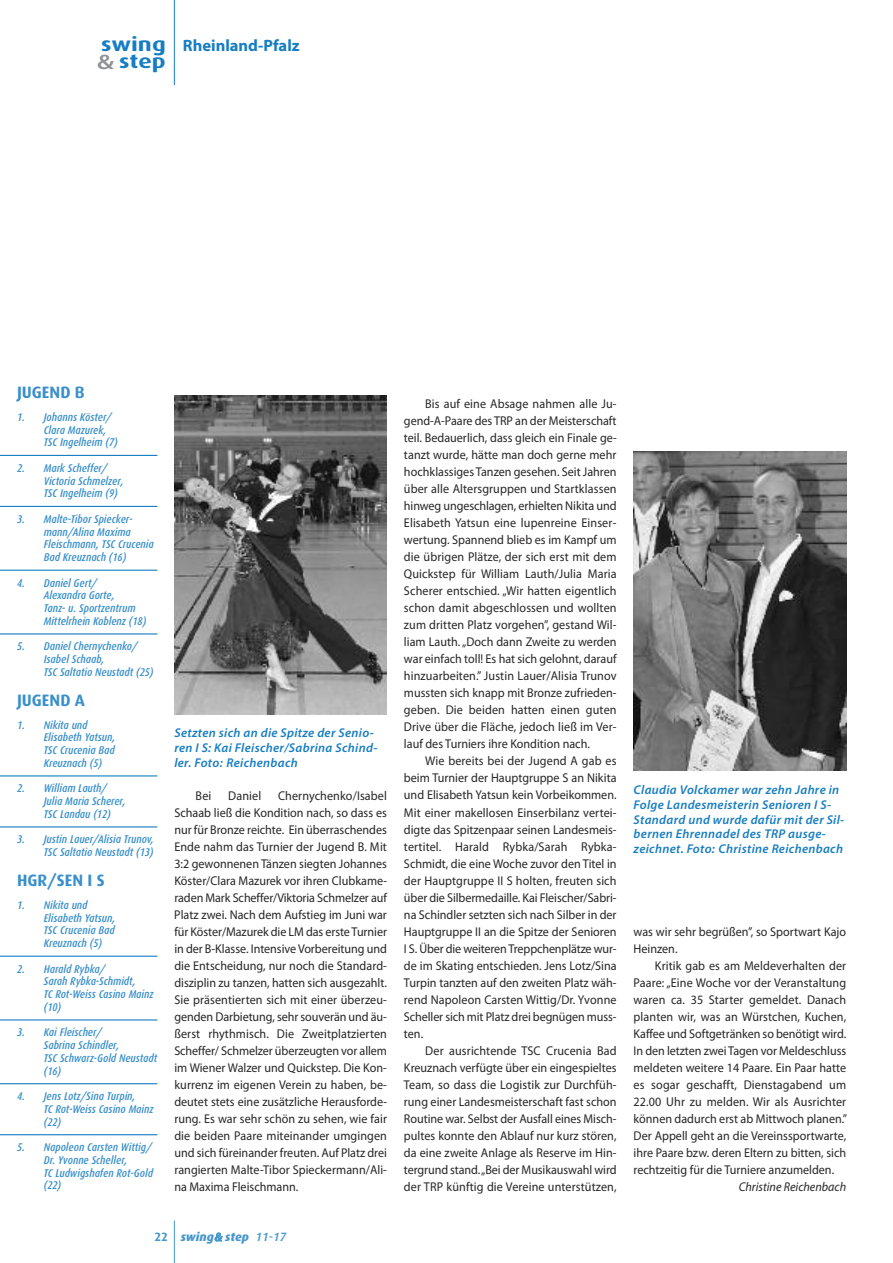
<style>
.page{position:relative;width:893px;height:1263px;background:#fff}
.page>*{position:absolute;margin:0;border:0;box-sizing:border-box;transform-origin:0 0}
.t1{font:700 19.5px/16.5px "Dax";color:#177dc2;scale:1.25 1}
.t2{font:700 16.5px "Dax";color:#3a90cb}
.t3{font:700 16.5px "Myriad Pro";color:#177dc2}
.t4{font:12.75px/17px "Myriad Pro";color:#272526;text-align:justify;scale:.95 1}
.t5{font:italic 600 12.75px/14.9px "Myriad Pro";letter-spacing:.025em;color:#177dc2}
.t6{font:italic 12.75px "Myriad Pro";color:#272526;scale:.95 1}
.t7{font:italic 800 12px "Dax";color:#4697ce}
.t8{font:italic 500 11.25px/12.8px "Dax Condensed";color:#3a90cb}
.s1{font-family:"Myriad Pro";font-weight:600;font-size:21px;color:#909295}
.s2{font-weight:700;font-style:normal}
.s3{font-family:"Myriad Pro";font-weight:600}
.s4{font-weight:500}
</style>
<div class="page">
<hr style="left:174px;top:1220px;width:1px;height:43px;background:#4697ce">
<hr style="left:174px;top:0;width:1px;height:85px;background:#177dc2">
<hr style="left:0;top:455px;width:157px;height:1px;background:#177dc2">
<hr style="left:0;top:506px;width:157px;height:1px;background:#177dc2">
<hr style="left:0;top:570px;width:157px;height:1px;background:#177dc2">
<hr style="left:0;top:633px;width:157px;height:1px;background:#177dc2">
<hr style="left:0;top:775px;width:157px;height:1px;background:#177dc2">
<hr style="left:0;top:826px;width:157px;height:1px;background:#177dc2">
<hr style="left:0;top:956px;width:157px;height:1px;background:#177dc2">
<hr style="left:0;top:1019px;width:157px;height:1px;background:#177dc2">
<hr style="left:0;top:1083px;width:157px;height:1px;background:#177dc2">
<hr style="left:0;top:1134px;width:157px;height:1px;background:#177dc2">
<img style="left:174px;top:395px;width:213px;height:319px">
<img style="left:634px;top:452px;width:212px;height:318px">
<h1 class="t1" style="left:97px;top:36px;width:57px">swing <span class="s1">&amp;</span> step</h1>
<p class="t3" style="left:183px;top:39px;width:118px">Rheinland-Pfalz</p>
<p class="t2" style="left:17px;top:383px;width:69px">JUGEND B</p>
<p class="t8" style="left:44px;top:411px;width:75px;text-indent:-27px">1. Johanns Köster/<br>Clara Mazurek,<br>TSC Ingelheim (7)</p>
<p class="t8" style="left:44px;top:462px;width:81px;text-indent:-27px">2. Mark Scheffer/<br>Victoria Schmelzer,<br>TSC Ingelheim (9)</p>
<p class="t8" style="left:44px;top:513px;width:112px;text-indent:-27px">3. Malte-Tibor Spiecker&shy;mann/Alina Maxima<br>Fleischmann, TSC Crucenia<br>Bad Kreuznach (16)</p>
<p class="t8" style="left:44px;top:576px;width:104px;text-indent:-27px">4. Daniel Gert/<br>Alexandra Gorte,<br>Tanz- u. Sportzentrum<br>Mittelrhein Koblenz (18)</p>
<p class="t8" style="left:44px;top:640px;width:111px;text-indent:-27px">5. Daniel Chernychenko/<br>Isabel Schaab,<br>TSC Saltatio Neustadt (25)</p>
<p class="t2" style="left:17px;top:691px;width:70px">JUGEND A</p>
<p class="t8" style="left:44px;top:718px;width:73px;text-indent:-27px">1. Nikita und<br>Elisabeth Yatsun,<br>TSC Crucenia Bad<br>Kreuznach (5)</p>
<p class="t8" style="left:44px;top:782px;width:84px;text-indent:-27px">2. William Lauth/<br>Julia Maria Scherer,<br>TSC Landau (12)</p>
<p class="t8" style="left:17px;top:833px;width:138px;text-align:right">3. Justin Lauer/Alisia Trunov,<br>TSC Saltatio Neustadt (13)</p>
<p class="t2" style="left:17px;top:871px;width:89px">HGR/SEN I S</p>
<p class="t8" style="left:44px;top:899px;width:73px;text-indent:-27px">1. Nikita und<br>Elisabeth Yatsun,<br>TSC Crucenia Bad<br>Kreuznach (5)</p>
<p class="t8" style="left:44px;top:962px;width:111px;text-indent:-27px">2. Harald Rybka/<br>Sarah Rybka-Schmidt,<br>TC Rot-Weiss Casino Mainz (10)</p>
<p class="t8" style="left:44px;top:1026px;width:115px;text-indent:-27px">3. Kai Fleischer/<br>Sabrina Schindler,<br>TSC Schwarz-Gold Neustadt (16)</p>
<p class="t8" style="left:44px;top:1090px;width:111px;text-indent:-27px">4. Jens Lotz/Sina Turpin,<br>TC Rot-Weiss Casino Mainz (22)</p>
<p class="t8" style="left:44px;top:1141px;width:111px;text-indent:-27px">5. Napoleon Carsten Wittig/<br>Dr. Yvonne Scheller,<br>TC Ludwigshafen Rot-Gold (22)</p>
<p class="t5" style="left:174px;top:727px;width:205px">Setzten sich an die Spitze der Senio&shy;ren I S: Kai Fleischer/Sabrina Schind&shy;ler. Foto: Reichenbach</p>
<p class="t4" style="left:174px;top:788px;width:226px;text-indent:104px">Chernychenko/Isabel Schaab ließ die Kondition nach, so dass es nur für Bronze reichte. Ein überraschendes Ende nahm das Turnier der Jugend B. Mit 3:2 gewonnenen Tänzen siegten Johannes Köster/Clara Mazurek vor ihren Clubkame&shy;raden Mark Scheffer/Viktoria Schmelzer auf Platz zwei. Nach dem Aufstieg im Juni war für Köster/Mazurek die LM das erste Turnier in der B-Klasse. Intensive Vorbereitung und die Entscheidung, nur noch die Standard&shy;disziplin zu tanzen, hatten sich ausgezahlt.<br>Sie präsentierten sich mit einer überzeu&shy;genden Darbietung, sehr souverän und äu&shy;ßerst rhythmisch. Die Zweitplatzierten Scheffer/ Schmelzer überzeugten vor allem im Wiener Walzer und Quickstep. Die Kon&shy;kurrenz im eigenen Verein zu haben, be&shy;deutet stets eine zusätzliche Herausforde&shy;rung. Es war sehr schön zu sehen, wie fair die beiden Paare miteinander umgingen und sich füreinander freuten. Auf Platz drei rangierten Malte-Tibor Spieckermann/Ali&shy;na Maxima Fleischmann.</p>
<p class="t4" style="left:196px;top:788px;width:18px">Bei</p>
<p class="t4" style="left:228px;top:788px;width:36px">Daniel</p>
<p class="t7" style="left:154px;top:1230px;width:133px"><span class="s2">22</span> swing<span class="s3">&amp;</span> step <span class="s4">11-17</span></p>
<p class="t4" style="left:404px;top:396px;width:226px;text-indent:21px">Bis auf eine Absage nahmen alle Ju&shy;gend-A-Paare des TRP an der Meisterschaft teil. Bedauerlich, dass gleich ein Finale ge&shy;tanzt wurde, hätte man doch gerne mehr hochklassiges Tanzen gesehen. Seit Jahren über alle Altersgruppen und Startklassen hinweg ungeschlagen, erhielten Nikita und Elisabeth Yatsun eine lupenreine Einser&shy;wertung. Spannend blieb es im Kampf um die übrigen Plätze, der sich erst mit dem Quickstep für William Lauth/Julia Maria Scherer entschied. „Wir hatten eigentlich schon damit abgeschlossen und wollten zum dritten Platz vorgehen”, gestand Wil&shy;liam Lauth.„Doch dann Zweite zu werden war einfach toll! Es hat sich gelohnt, darauf hinzuarbeiten.” Justin Lauer/Alisia Trunov mussten sich knapp mit Bronze zufrieden&shy;geben. Die beiden hatten einen guten Drive über die Fläche, jedoch ließ im Ver&shy;lauf des Turniers ihre Kondition nach.</p>
<p class="t4" style="left:404px;top:754px;width:225px;text-indent:21px">Wie bereits bei der Jugend A gab es beim Turnier der Hauptgruppe S an Nikita und Elisabeth Yatsun kein Vorbeikommen.<br>Mit einer makellosen Einserbilanz vertei&shy;digte das Spitzenpaar seinen Landesmeis&shy;tertitel. Harald Rybka/Sarah Rybka-Schmidt, die eine Woche zuvor den Titel in der Hauptgruppe II S holten, freuten sich über die Silbermedaille. Kai Fleischer/Sabri&shy;na Schindler setzten sich nach Silber in der Hauptgruppe II an die Spitze der Senioren I S. Über die weiterenTreppchenplätze wur&shy;de im Skating entschieden. Jens Lotz/Sina Turpin tanzten auf den zweiten Platz wäh&shy;rend Napoleon Carsten Wittig/Dr. Yvonne Scheller sich mit Platz drei begnügen muss&shy;ten.</p>
<p class="t4" style="left:404px;top:1043px;width:225px;text-indent:21px">Der ausrichtende TSC Crucenia Bad Kreuznach verfügte über ein eingespieltes Team, so dass die Logistik zur Durchfüh&shy;rung einer Landesmeisterschaft fast schon Routine war. Selbst der Ausfall eines Misch&shy;pultes konnte den Ablauf nur kurz stören, da eine zweite Anlage als Reserve im Hin&shy;tergrund stand.„Bei der Musikauswahl wird der TRP künftig die Vereine unterstützen,</p>
<p class="t5" style="left:634px;top:783px;width:212px">Claudia Volckamer war zehn Jahre in Folge Landesmeisterin Senioren I S-Standard und wurde dafür mit der Sil&shy;bernen Ehrennadel des TRP ausge&shy;zeichnet. Foto: Christine Reichenbach</p>
<p class="t4" style="left:634px;top:924px;width:225px">was wir sehr begrüßen”, so Sportwart Kajo<br>Heinzen.</p>
<p class="t4" style="left:634px;top:958px;width:226px;text-indent:21px">Kritik gab es am Meldeverhalten der Paare:„Eine Woche vor der Veranstaltung waren ca. 35 Starter gemeldet. Danach planten wir, was an Würstchen, Kuchen, Kaffee und Softgetränken so benötigt wird.<br>In den letzten zwei Tagen vor Meldeschluss meldeten weitere 14 Paare. Ein Paar hatte es sogar geschafft, Dienstagabend um 22.00 Uhr zu melden. Wir als Ausrichter können dadurch erst ab Mittwoch planen.” Der Appell geht an die Vereinssportwarte, ihre Paare bzw. deren Eltern zu bitten, sich rechtzeitig für die Turniere anzumelden.</p>
<p class="t6" style="left:739px;top:1182px;width:115px">Christine Reichenbach</p>
</div>
